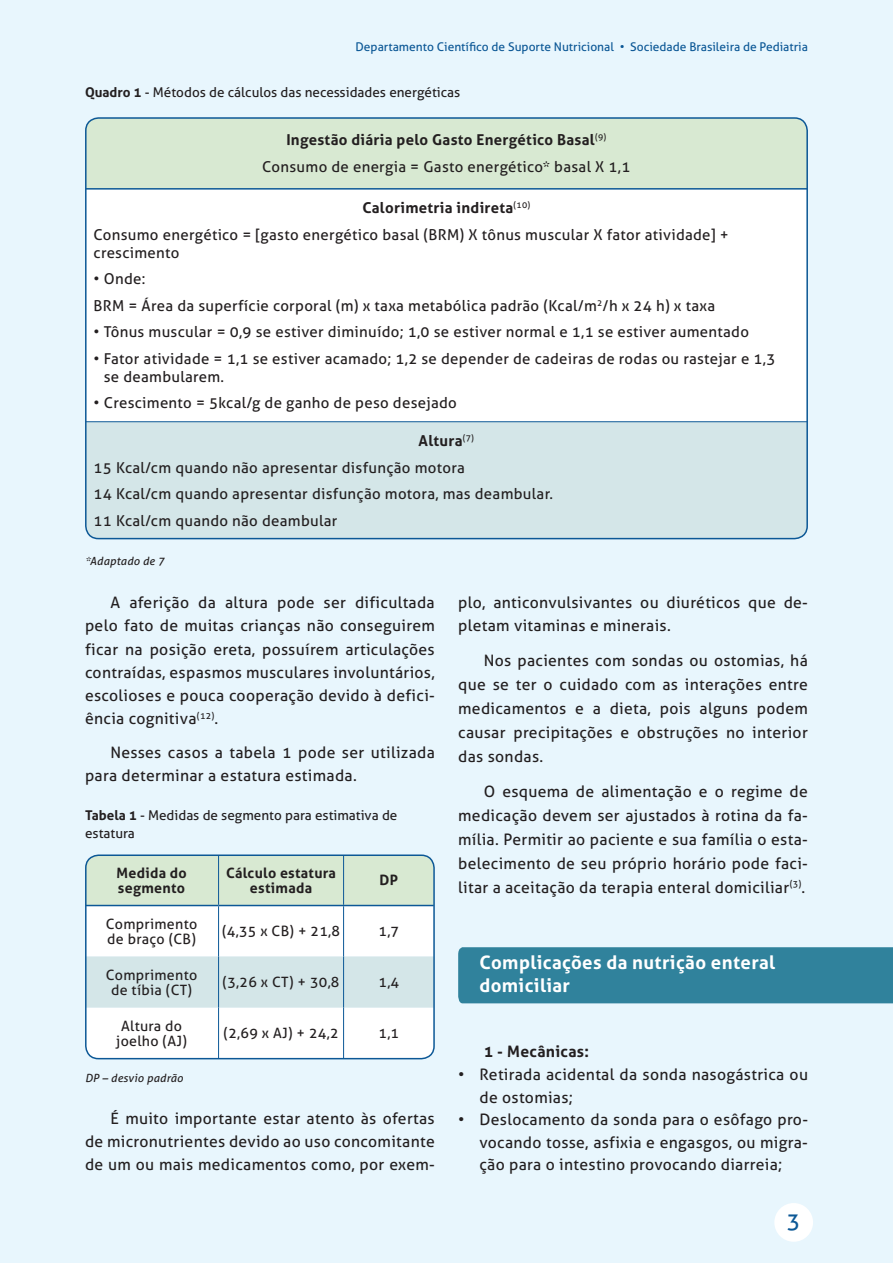
<style>
.page{position:relative;width:893px;height:1263px;background:#e8f6fd}
.page>*{position:absolute;margin:0;border:0;box-sizing:border-box;transform-origin:0 0}
.t1{font:22.5px "Aller";color:#0c5896}
.t2{font:700 18.6px/23.2px "Aller";letter-spacing:.02em;color:#fff}
.t3{font:15.75px/23.2px "Aller";letter-spacing:.02em;color:#231f20;text-align:justify}
.t4{font:700 15.75px "Aller";letter-spacing:.02em;color:#231f20}
.t5{font:15px/26.5px "Aller";letter-spacing:.02em;color:#231f20}
.t6{font:14.25px/15px "Aller";letter-spacing:.02em;color:#231f20;text-align:center}
.t7{font:700 14.25px/15px "Aller";letter-spacing:.02em;color:#231f20}
.t8{font:13.5px/18px "Aller";color:#231f20}
.t9{font:12px "Aller";color:#0c5896}
.t10{font:italic 11.25px "Aller";letter-spacing:.02em;color:#231f20}
.s1{font-weight:700}
</style>
<div class="page">
<div style="left:774px;top:1203px;width:39px;height:39px;background:#fff;border-radius:50%"></div>
<div style="left:458px;top:947px;width:435px;height:56px;background:#30829c"></div>
<div style="left:86px;top:118px;width:721px;height:71px;background:#d8e9d2"></div>
<div style="left:86px;top:189px;width:721px;height:233px;background:#fff"></div>
<div style="left:86px;top:422px;width:721px;height:117px;background:#d4e6e8"></div>
<hr style="left:807px;top:118px;width:1px;height:71px;background:#0c5896">
<hr style="left:86px;top:421px;width:721px;height:1px;background:#0c5896">
<hr style="left:807px;top:422px;width:1px;height:117px;background:#0c5896">
<hr style="left:86px;top:539px;width:721px;height:1px;background:#0c5896">
<hr style="left:86px;top:188px;width:721px;height:2px;background:#0c5896">
<div style="left:85px;top:117px;width:723px;height:422px;border:2px solid #0c5896;border-radius:13px"></div>
<div style="left:86px;top:857px;width:346px;height:48px;background:#d8e9d2"></div>
<div style="left:86px;top:906px;width:348px;height:152px;background:#fff"></div>
<div style="left:88px;top:956px;width:344px;height:51px;background:#d4e6e8"></div>
<hr style="left:218px;top:855px;width:1px;height:50px;background:#0c5896">
<hr style="left:343px;top:855px;width:1px;height:50px;background:#0c5896">
<hr style="left:218px;top:906px;width:1px;height:50px;background:#0c5896">
<hr style="left:343px;top:906px;width:1px;height:50px;background:#0c5896">
<hr style="left:218px;top:956px;width:1px;height:51px;background:#0c5896">
<hr style="left:343px;top:956px;width:1px;height:51px;background:#0c5896">
<hr style="left:218px;top:1007px;width:1px;height:51px;background:#0c5896">
<hr style="left:343px;top:1007px;width:1px;height:51px;background:#0c5896">
<hr style="left:86px;top:905px;width:133px;height:1px;background:#0c5896">
<hr style="left:219px;top:905px;width:215px;height:1px;background:#0c5896">
<div style="left:85px;top:854px;width:350px;height:205px;border:2px solid #0c5896;border-radius:13px"></div>
<p class="t9" style="left:356px;top:39px;width:454px">Departamento Científico de Suporte Nutricional • Sociedade Brasileira de Pediatria</p>
<p class="t8" style="left:85px;top:83px;width:377px"><span class="s1">Quadro 1</span> - Métodos de cálculos das necessidades energéticas</p>
<p class="t5" style="left:262px;top:127px;width:370px;text-align:center"><span class="s1">Ingestão diária pelo Gasto Energético Basal</span><sup>(9)<br></sup>Consumo de energia = Gasto energético* basal X 1,1</p>
<p class="t5" style="left:94px;top:195px;width:637px;text-indent:269px"><span class="s1">Calorimetria indireta</span><sup>(10)<br></sup>Consumo energético = [gasto energético basal (BRM) X tônus muscular X fator atividade] +</p>
<p class="t5" style="left:94px;top:239px;width:88px">crescimento</p>
<p class="t5" style="left:94px;top:266px;width:623px">• Onde:<br>BRM = Área da superfície corporal (m) x taxa metabólica padrão (Kcal/m<sup>2</sup>/h x 24 h) x taxa</p>
<p class="t5" style="left:94px;top:319px;width:657px">• Tônus muscular = 0,9 se estiver diminuído; 1,0 se estiver normal e 1,1 se estiver aumentado</p>
<p class="t5" style="left:104px;top:350px;width:673px;line-height:18px;text-indent:-10px">• Fator atividade = 1,1 se estiver acamado; 1,2 se depender de cadeiras de rodas ou rastejar e 1,3 se deambularem.</p>
<p class="t5" style="left:94px;top:390px;width:365px">• Crescimento = 5kcal/g de ganho de peso desejado</p>
<p class="t5" style="left:94px;top:428px;width:461px;text-indent:325px"><span class="s1">Altura</span><sup>(7)<br></sup>15 Kcal/cm quando não apresentar disfunção motora<br>14 Kcal/cm quando apresentar disfunção motora, mas deambular.<br>11 Kcal/cm quando não deambular</p>
<p class="t10" style="left:85px;top:554px;width:81px">*Adaptado de 7</p>
<p class="t3" style="left:85px;top:591px;width:351px;text-indent:26px">A aferição da altura pode ser dificultada pelo fato de muitas crianças não conseguirem ficar na posição ereta, possuírem articulações contraídas, espasmos musculares involuntários, escolioses e pouca cooperação devido à defici&shy;ência cognitiva<sup>(12)</sup>.</p>
<p class="t3" style="left:85px;top:741px;width:351px;text-indent:26px">Nesses casos a tabela 1 pode ser utilizada para determinar a estatura estimada.</p>
<p class="t8" style="left:85px;top:807px;width:314px"><span class="s1">Tabela 1</span> - Medidas de segmento para estimativa de estatura</p>
<p class="t7" style="left:116px;top:865px;width:72px">Medida do segmento</p>
<p class="t7" style="left:226px;top:865px;width:112px;text-align:center">Cálculo estatura estimada</p>
<p class="t7" style="left:380px;top:873px;width:20px">DP</p>
<p class="t6" style="left:106px;top:916px;width:93px;text-align:left">Comprimento de braço (CB)</p>
<p class="t6" style="left:222px;top:924px;width:119px">(4,35 x CB) + 21,8</p>
<p class="t6" style="left:378px;top:924px;width:22px">1,7</p>
<p class="t6" style="left:106px;top:967px;width:93px">Comprimento de tíbia (CT)</p>
<p class="t6" style="left:223px;top:975px;width:118px">(3,26 x CT) + 30,8</p>
<p class="t6" style="left:378px;top:975px;width:22px">1,4</p>
<p class="t6" style="left:116px;top:1018px;width:72px">Altura do joelho (AJ)</p>
<p class="t6" style="left:224px;top:1026px;width:117px">(2,69 x AJ) + 24,2</p>
<p class="t6" style="left:378px;top:1026px;width:22px">1,1</p>
<p class="t10" style="left:85px;top:1071px;width:100px">DP – desvio padrão</p>
<p class="t3" style="left:85px;top:1106px;width:351px;text-indent:26px">É muito importante estar atento às ofertas de micronutrientes devido ao uso concomitante de um ou mais medicamentos como, por exem-</p>
<p class="t3" style="left:458px;top:591px;width:351px">plo, anticonvulsivantes ou diuréticos que de&shy;pletam vitaminas e minerais.</p>
<p class="t3" style="left:458px;top:648px;width:351px;line-height:24px;text-indent:26px">Nos pacientes com sondas ou ostomias, há que se ter o cuidado com as interações entre medicamentos e a dieta, pois alguns podem causar precipitações e obstruções no interior das sondas.</p>
<p class="t3" style="left:458px;top:779px;width:351px;line-height:24px;text-indent:26px">O esquema de alimentação e o regime de medicação devem ser ajustados à rotina da fa&shy;mília. Permitir ao paciente e sua família o esta&shy;belecimento de seu próprio horário pode faci&shy;litar a aceitação da terapia enteral domiciliar<sup>(3)</sup>.</p>
<p class="t2" style="left:479px;top:951px;width:297px">Complicações da nutrição enteral domiciliar</p>
<p class="t4" style="left:484px;top:1043px;width:107px">1 - Mecânicas:</p>
<p class="t3" style="left:479px;top:1063px;width:330px;line-height:22.5px;text-indent:-21px">• Retirada acidental da sonda nasogástrica ou de ostomias;</p>
<p class="t3" style="left:479px;top:1108px;width:330px;line-height:22.5px;text-indent:-21px">• Deslocamento da sonda para o esôfago pro&shy;vocando tosse, asfixia e engasgos, ou migra&shy;ção para o intestino provocando diarreia;</p>
<h1 class="t1" style="left:787px;top:1207px;width:15px">3</h1>
</div>
